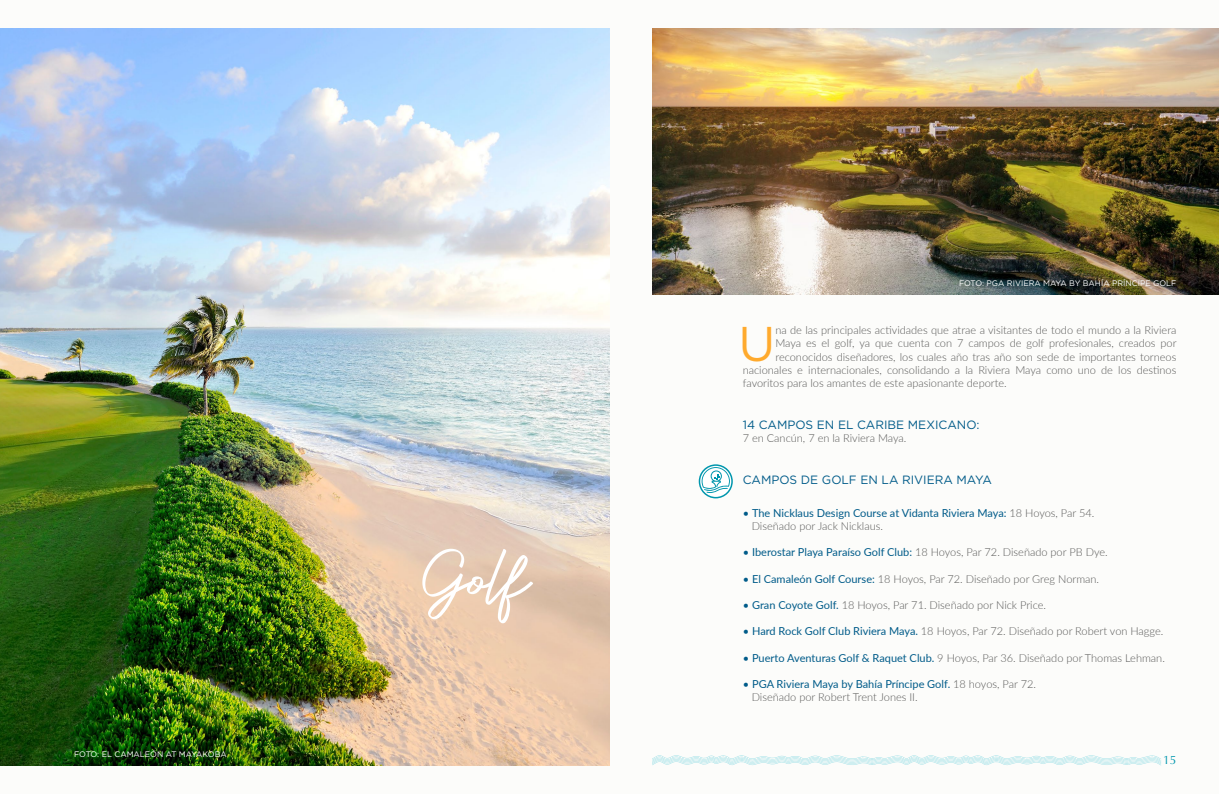
<style>
.page{position:relative;width:1219px;height:794px;background:#fff}
.page>*{position:absolute;margin:0;border:0;box-sizing:border-box;transform-origin:0 0}
.t1{font:84px "Authentic Signature";color:#fff}
.t2{font:48.7px "Gotham";color:#ffaa2d}
.t3{font:12px "Gotham";color:#005b89}
.t4{font:12px "Optima";color:#0096ad}
.t5{font:300 11px/13.2px "Lato";color:#575756}
.t6{font:11px/13.2px "Lato";color:#005b89}
.t7{font:8px "Gotham";color:#fff}
.s1{font-weight:300;color:#575756}
.s2{font-weight:400;color:#005b89}
</style>
<div class="page">
<div style="left:609px;top:0;width:610px;height:794px;background:#fcfcfa"></div>
<svg style="left:652px;top:755px;width:509px;height:10px"></svg>
<div style="left:0;top:0;width:609px;height:794px;background:#fcfcfa"></div>
<img style="left:0;top:28px;width:609px;height:737px">
<svg style="left:699px;top:465px;width:33px;height:33px"></svg>
<div style="left:699px;top:464px;width:34px;height:34px;border:2px solid #0096ad;border-radius:50%"></div>
<svg style="left:702px;top:467px;width:28px;height:26px"></svg>
<img style="left:652px;top:28px;width:567px;height:267px">
<p class="t7" style="left:74px;top:749px;width:154px">FOTO: EL CAMALEÓN AT MAYAKOBA</p>
<h1 class="t1" style="left:422px;top:531px;width:108px">Golf</h1>
<p class="t7" style="left:959px;top:278px;width:219px">FOTO: PGA RIVIERA MAYA BY BAHÍA PRÍNCIPE GOLF</p>
<h2 class="t2" style="left:738px;top:312px;width:38px">U</h2>
<p class="t5" style="left:775px;top:323px;width:402px">na de las principales actividades que atrae a visitantes de todo el mundo a la Riviera</p>
<p class="t5" style="left:775px;top:336px;width:403px">Maya es el golf, ya que cuenta con 7 campos de golf profesionales, creados por</p>
<p class="t5" style="left:775px;top:349px;width:402px">reconocidos diseñadores, los cuales año tras año son sede de importantes torneos</p>
<p class="t5" style="left:743px;top:363px;width:435px">nacionales e internacionales, consolidando a la Riviera Maya como uno de los destinos</p>
<p class="t5" style="left:743px;top:376px;width:266px">favoritos para los amantes de este apasionante deporte.</p>
<p class="t3" style="left:743px;top:417px;width:238px">14 CAMPOS EN EL CARIBE MEXICANO:</p>
<p class="t5" style="left:743px;top:431px;width:165px">7 en Cancún, 7 en la Riviera Maya.</p>
<p class="t3" style="left:743px;top:472px;width:251px">CAMPOS DE GOLF EN LA RIVIERA MAYA</p>
<p class="t6" style="left:752px;top:505px;width:344px;text-indent:-9px">• The Nicklaus Design Course at Vidanta Riviera Maya: <span class="s1">18 Hoyos, Par 54.<br>Diseñado por Jack Nicklaus.</span></p>
<p class="t6" style="left:743px;top:545px;width:366px">• Iberostar Playa Paraíso Golf Club: <span class="s1">18 Hoyos, Par 72. Diseñado por PB Dye.</span></p>
<p class="t5" style="left:743px;top:571px;width:358px"><span class="s2">• El Camaleón Golf Course:</span> 18 Hoyos, Par 72. Diseñado por Greg Norman.</p>
<p class="t5" style="left:743px;top:598px;width:305px"><span class="s2">• Gran Coyote Golf.</span> 18 Hoyos, Par 71. Diseñado por Nick Price.</p>
<p class="t5" style="left:743px;top:624px;width:422px"><span class="s2">• Hard Rock Golf Club Riviera Maya.</span> 18 Hoyos, Par 72. Diseñado por Robert von Hagge.</p>
<p class="t5" style="left:743px;top:651px;width:424px"><span class="s2">• Puerto Aventuras Golf &amp; Raquet Club.</span> 9 Hoyos, Par 36. Diseñado por Thomas Lehman.</p>
<p class="t5" style="left:752px;top:677px;width:286px;text-indent:-9px"><span class="s2">• PGA Riviera Maya by Bahía Príncipe Golf.</span> 18 hoyos, Par 72.<br>Diseñado por Robert Trent Jones II.</p>
<p class="t4" style="left:1163px;top:753px;width:15px">15</p>
</div>
